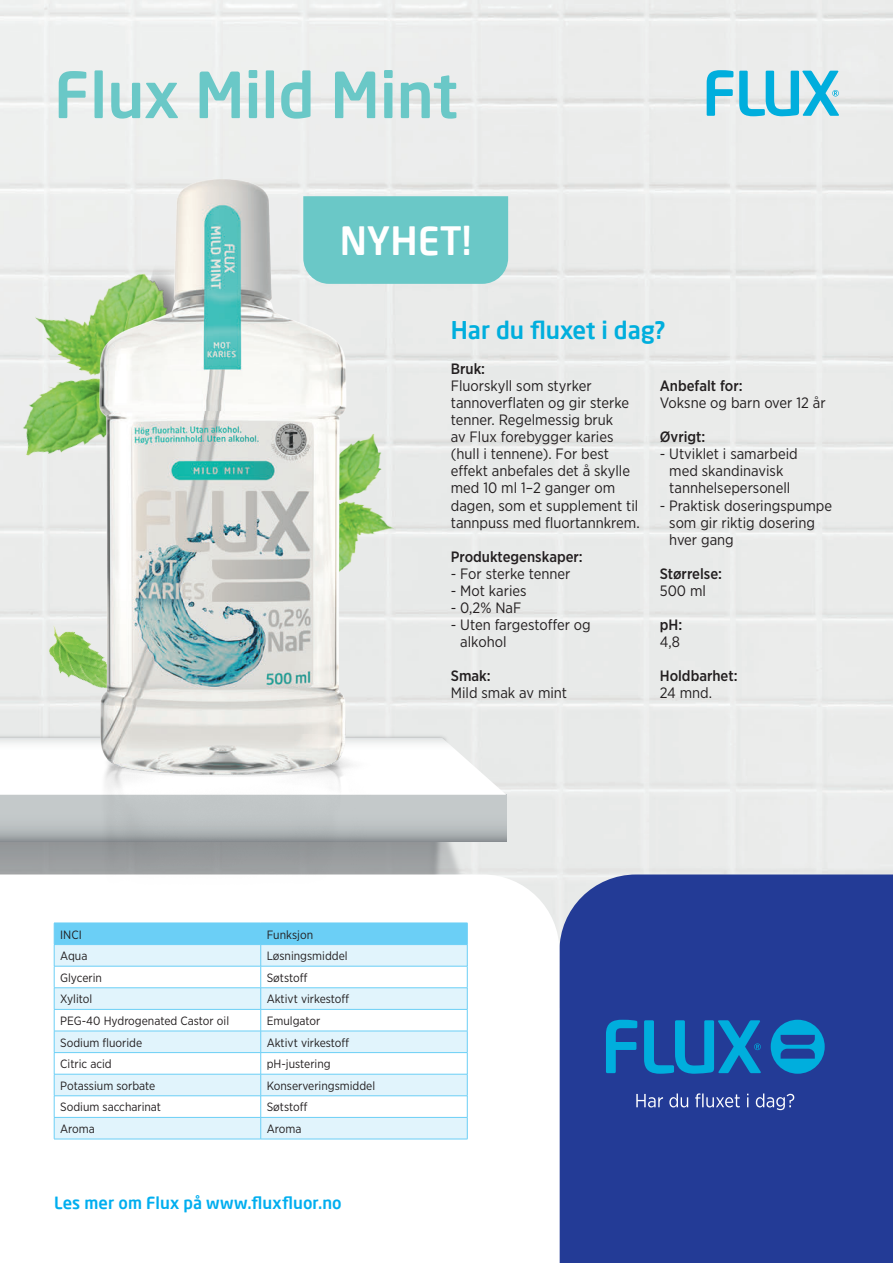
<style>
.page{position:relative;width:893px;height:1263px;background:#fff}
.page>*{position:absolute;margin:0;border:0;box-sizing:border-box;transform-origin:0 0}
.t1{font:500 62.7px "Neo Sans Pro";color:#6ac8c7}
.t2{font:500 38.25px "Neo Sans Pro";color:#fff}
.t3{font:500 24px "Neo Sans Pro";color:#00aedd}
.t4{font:500 16.5px "Neo Sans Pro";letter-spacing:.005em;color:#00aeef}
.t5{font:15px/17.1px "Gotham Narrow";color:#231f20}
.t6{font:500 15px "Gotham Narrow";color:#231f20}
.t7{font:12px "Gotham Narrow";color:#231f20}
</style>
<div class="page">
<svg style="left:0;top:795px;width:506px;height:46px;background:#babfc1"></svg>
<svg style="left:0;top:738px;width:506px;height:57px"></svg>
<div style="left:559px;top:874px;width:334px;height:389px;background:#233b96"></div>
<svg style="left:0;top:874px;width:559px;height:266px"></svg>
<img style="left:0;top:229px;width:89px;height:264px">
<img style="left:5px;top:568px;width:84px;height:166px">
<img style="left:89px;top:171px;width:319px;height:734px">
<div style="left:303px;top:196px;width:205px;height:88px;background:#6ac8c7"></div>
<svg style="left:54px;top:923px;width:414px;height:216px"></svg>
<hr style="left:54px;top:1139px;width:207px;height:1px;background:#6bcff6">
<hr style="left:261px;top:1139px;width:206px;height:1px;background:#6bcff6">
<svg style="left:707px;top:70px;width:132px;height:46px;background:#82d0e4"></svg>
<svg style="left:606px;top:1020px;width:31px;height:53px;background:#1174b9"></svg>
<svg style="left:771px;top:1020px;width:54px;height:54px;background:#0f7bbd"></svg>
<svg style="left:644px;top:1020px;width:117px;height:54px;background:#126fb6"></svg>
<svg style="left:636px;top:1094px;width:27px;height:13px"></svg>
<svg style="left:669px;top:1093px;width:19px;height:14px"></svg>
<svg style="left:695px;top:1093px;width:45px;height:14px"></svg>
<svg style="left:747px;top:1094px;width:1px;height:13px"></svg>
<svg style="left:756px;top:1093px;width:38px;height:17px"></svg>
<h1 class="t1" style="left:54px;top:55px;width:405px">Flux Mild Mint</h1>
<h2 class="t2" style="left:340px;top:216px;width:133px">NYHET!</h2>
<h3 class="t3" style="left:451px;top:315px;width:216px">Har du fluxet i dag?</h3>
<p class="t6" style="left:451px;top:359px;width:36px">Bruk:</p>
<p class="t5" style="left:451px;top:377px;width:190px">Fluorskyll som styrker tannoverflaten og gir sterke tenner. Regelmessig bruk<br>av Flux forebygger karies (hull i tennene). For best effekt anbefales det å skylle med 10 ml 1–2 ganger om dagen, som et supplement til tannpuss med fluortannkrem.</p>
<p class="t6" style="left:451px;top:547px;width:134px">Produktegenskaper:</p>
<p class="t5" style="left:451px;top:565px;width:121px">- For sterke tenner</p>
<p class="t5" style="left:451px;top:582px;width:77px">- Mot karies</p>
<p class="t5" style="left:451px;top:599px;width:72px">- 0,2% NaF</p>
<p class="t5" style="left:460px;top:616px;width:132px;text-indent:-9px">- Uten fargestoffer og alkohol</p>
<p class="t6" style="left:451px;top:666px;width:41px">Smak:</p>
<p class="t5" style="left:451px;top:684px;width:118px">Mild smak av mint</p>
<p class="t6" style="left:660px;top:376px;width:84px">Anbefalt for:</p>
<p class="t5" style="left:660px;top:394px;width:167px">Voksne og barn over 12 år</p>
<p class="t6" style="left:660px;top:427px;width:47px">Øvrigt:</p>
<p class="t5" style="left:660px;top:445px;width:140px;text-align:center">- Utviklet i samarbeid med skandinavisk tannhelsepersonell</p>
<p class="t5" style="left:669px;top:496px;width:164px;text-indent:-9px">- Praktisk doseringspumpe som gir riktig dosering hver gang</p>
<p class="t6" style="left:660px;top:564px;width:64px">Størrelse:</p>
<p class="t5" style="left:660px;top:582px;width:48px">500 ml</p>
<p class="t6" style="left:660px;top:615px;width:24px">pH:</p>
<p class="t5" style="left:660px;top:633px;width:22px">4,8</p>
<p class="t6" style="left:660px;top:666px;width:79px">Holdbarhet:</p>
<p class="t5" style="left:660px;top:684px;width:54px">24 mnd.</p>
<p class="t7" style="left:60px;top:927px;width:23px">INCI</p>
<p class="t7" style="left:267px;top:927px;width:48px">Funksjon</p>
<p class="t7" style="left:60px;top:948px;width:29px">Aqua</p>
<p class="t7" style="left:267px;top:948px;width:82px">Løsningsmiddel</p>
<p class="t7" style="left:60px;top:970px;width:43px">Glycerin</p>
<p class="t7" style="left:267px;top:970px;width:42px">Søtstoff</p>
<p class="t7" style="left:60px;top:992px;width:34px">Xylitol</p>
<p class="t7" style="left:267px;top:992px;width:84px">Aktivt virkestoff</p>
<p class="t7" style="left:60px;top:1013px;width:170px">PEG-40 Hydrogenated Castor oil</p>
<p class="t7" style="left:267px;top:1013px;width:55px">Emulgator</p>
<p class="t7" style="left:60px;top:1035px;width:84px">Sodium fluoride</p>
<p class="t7" style="left:267px;top:1035px;width:84px">Aktivt virkestoff</p>
<p class="t7" style="left:60px;top:1056px;width:53px">Citric acid</p>
<p class="t7" style="left:267px;top:1056px;width:65px">pH-justering</p>
<p class="t7" style="left:60px;top:1078px;width:97px">Potassium sorbate</p>
<p class="t7" style="left:267px;top:1078px;width:110px">Konserveringsmiddel</p>
<p class="t7" style="left:60px;top:1100px;width:102px">Sodium saccharinat</p>
<p class="t7" style="left:267px;top:1100px;width:42px">Søtstoff</p>
<p class="t7" style="left:60px;top:1121px;width:36px">Aroma</p>
<p class="t7" style="left:267px;top:1121px;width:36px">Aroma</p>
<p class="t4" style="left:54px;top:1192px;width:289px">Les mer om Flux på www.fluxfluor.no</p>
</div>
